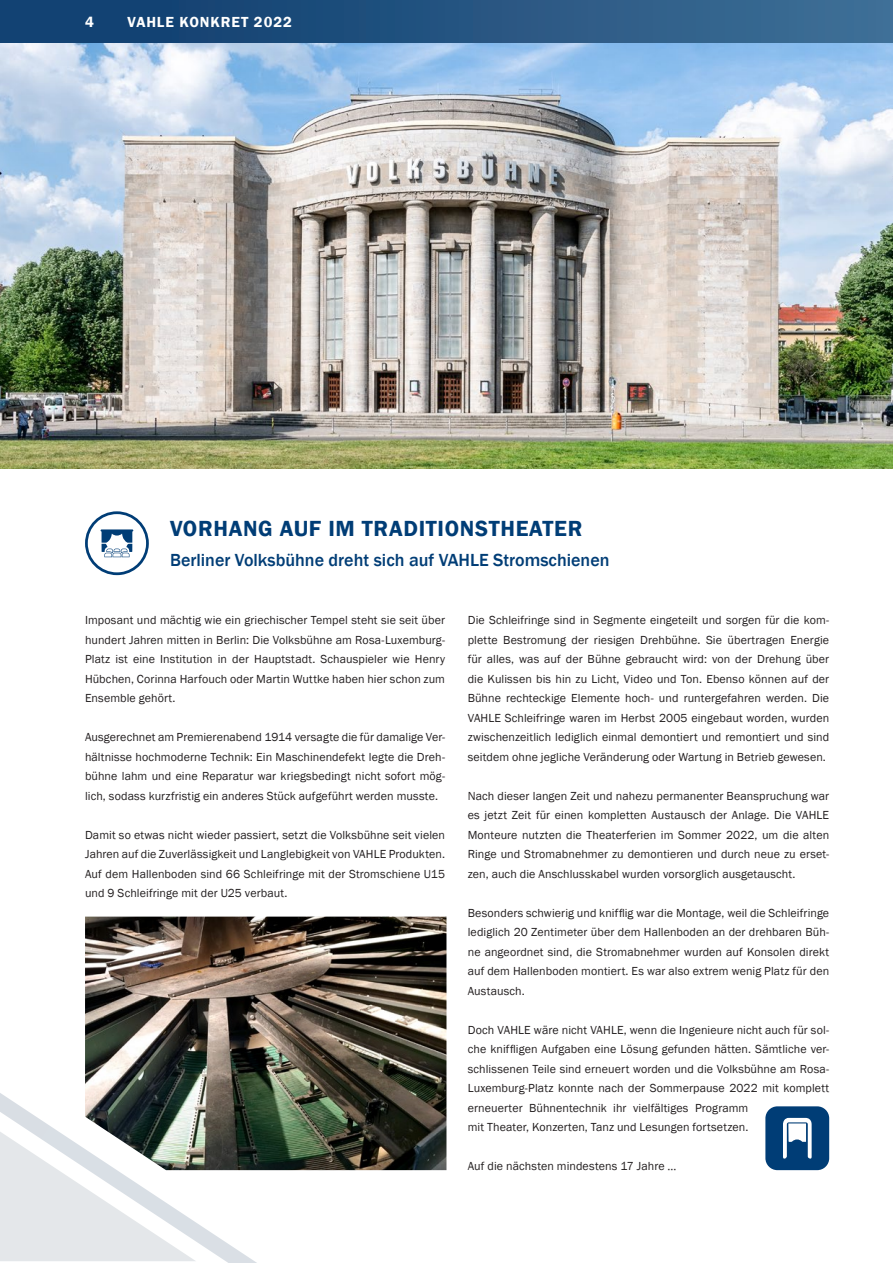
<style>
.page{position:relative;width:893px;height:1263px;background:#fff}
.page>*{position:absolute;margin:0;border:0;box-sizing:border-box;transform-origin:0 0}
.t1{font:600 22.5px "Franklin Gothic";letter-spacing:.03em;color:#003d76}
.t2{font:500 18px "Franklin Gothic";color:#003d76}
.t3{font:600 15px "Franklin Gothic";letter-spacing:.06em;color:#fff}
.t4{font:12px/19.5px "Franklin Gothic";letter-spacing:.01em;color:#231f20;text-align:justify}
</style>
<div class="page">
<svg style="left:85px;top:511px;width:64px;height:64px"></svg>
<div style="left:765px;top:1106px;width:64px;height:64px;background:#003d76;border-radius:12px"></div>
<svg style="left:783px;top:1118px;width:29px;height:41px"></svg>
<svg style="left:0;top:1093px;width:276px;height:170px"></svg>
<img style="left:0;top:43px;width:893px;height:425px">
<img style="left:85px;top:916px;width:361px;height:254px">
<div style="left:0;top:0;width:893px;height:43px;background:linear-gradient(to right,#0c3b6d,#3f6e95)"></div>
<p class="t3" style="left:85px;top:13px;width:10px">4</p>
<p class="t3" style="left:128px;top:13px;width:166px">VAHLE KONKRET 2022</p>
<h1 class="t1" style="left:170px;top:515px;width:414px">VORHANG AUF IM TRADITIONSTHEATER</h1>
<h2 class="t2" style="left:170px;top:549px;width:441px">Berliner Volksbühne dreht sich auf VAHLE Stromschienen</h2>
<p class="t4" style="left:85px;top:611px;width:362px">Imposant und mächtig wie ein griechischer Tempel steht sie seit über hundert Jahren mitten in Berlin: Die Volksbühne am Rosa-Luxemburg-Platz ist eine Institution in der Hauptstadt. Schauspieler wie Henry Hübchen, Corinna Harfouch oder Martin Wuttke haben hier schon zum Ensemble gehört.</p>
<p class="t4" style="left:85px;top:728px;width:361px">Ausgerechnet am Premierenabend 1914 versagte die für damalige Ver&shy;hältnisse hochmoderne Technik: Ein Maschinendefekt legte die Dreh&shy;bühne lahm und eine Reparatur war kriegsbedingt nicht sofort mög&shy;lich, sodass kurzfristig ein anderes Stück aufgeführt werden musste.</p>
<p class="t4" style="left:85px;top:825px;width:362px">Damit so etwas nicht wieder passiert, setzt die Volksbühne seit vielen Jahren auf die Zuverlässigkeit und Langlebigkeit von VAHLE Produkten.<br>Auf dem Hallenboden sind 66 Schleifringe mit der Stromschiene U15 und 9 Schleifringe mit der U25 verbaut.</p>
<p class="t4" style="left:468px;top:611px;width:363px">Die Schleifringe sind in Segmente eingeteilt und sorgen für die kom&shy;plette Bestromung der riesigen Drehbühne. Sie übertragen Energie für alles, was auf der Bühne gebraucht wird: von der Drehung über die Kulissen bis hin zu Licht, Video und Ton. Ebenso können auf der Bühne rechteckige Elemente hoch- und runtergefahren werden. Die VAHLE Schleifringe waren im Herbst 2005 eingebaut worden, wurden zwischenzeitlich lediglich einmal demontiert und remontiert und sind seitdem ohne jegliche Veränderung oder Wartung in Betrieb gewesen.</p>
<p class="t4" style="left:468px;top:786px;width:363px">Nach dieser langen Zeit und nahezu permanenter Beanspruchung war es jetzt Zeit für einen kompletten Austausch der Anlage. Die VAHLE Monteure nutzten die Theaterferien im Sommer 2022, um die alten Ringe und Stromabnehmer zu demontieren und durch neue zu erset&shy;zen, auch die Anschlusskabel wurden vorsorglich ausgetauscht.</p>
<p class="t4" style="left:468px;top:903px;width:363px">Besonders schwierig und knifflig war die Montage, weil die Schleifringe lediglich 20 Zentimeter über dem Hallenboden an der drehbaren Büh&shy;ne angeordnet sind, die Stromabnehmer wurden auf Konsolen direkt auf dem Hallenboden montiert. Es war also extrem wenig Platz für den Austausch.</p>
<p class="t4" style="left:468px;top:1020px;width:363px;text-align:left">Doch VAHLE wäre nicht VAHLE, wenn die Ingenieure nicht auch für sol&shy;che kniffligen Aufgaben eine Lösung gefunden hätten. Sämtliche ver&shy;schlissenen Teile sind erneuert worden und die Volksbühne am Rosa-Luxemburg-Platz konnte nach der Sommerpause 2022 mit komplett erneuerter Bühnentechnik ihr vielfältiges Programm<br>mit Theater, Konzerten, Tanz und Lesungen fortsetzen.</p>
<p class="t4" style="left:468px;top:1157px;width:210px">Auf die nächsten mindestens 17 Jahre …</p>
</div>
